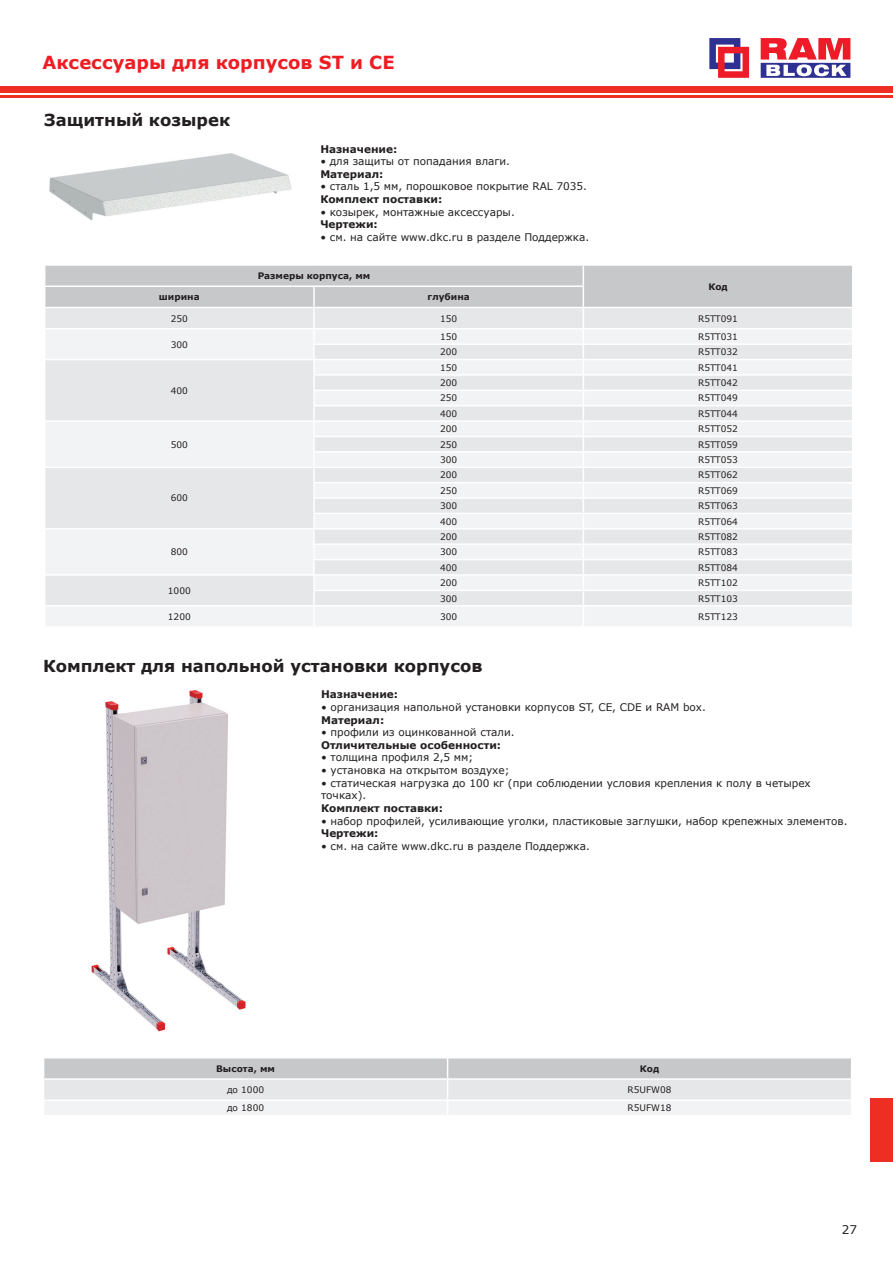
<style>
.page{position:relative;width:893px;height:1263px;background:#fff}
.page>*{position:absolute;margin:0;border:0;box-sizing:border-box;transform-origin:0 0}
.t1{font:700 18px "Verdana";color:#ee1d23}
.t2{font:700 16.5px "Verdana";color:#231f20}
.t3{font:12px "Verdana";color:#231f20}
.t4{font:10.5px/12.6px "Verdana";color:#231f20}
.t5{font:700 10.5px "Verdana";color:#231f20}
.Paragraph_table_body{font:9px "Verdana";color:#231f20}
.Paragraph_table_body-2{font:700 9px "Verdana";color:#231f20}
</style>
<div class="page">
<div style="left:0;top:87px;width:461px;height:6px;background:#ee2e22"></div>
<hr style="left:0;top:95px;width:461px;height:3px;background:#ee2e22">
<div style="left:461px;top:87px;width:432px;height:6px;background:#ee2e22"></div>
<hr style="left:461px;top:95px;width:432px;height:3px;background:#ee2e22">
<svg style="left:709px;top:38px;width:40px;height:40px"></svg>
<svg style="left:761px;top:38px;width:89px;height:40px"></svg>
<div style="left:871px;top:1098px;width:22px;height:64px;background:#ee2e22"></div>
<svg style="left:44px;top:1058px;width:807px;height:57px"></svg>
<img style="left:91px;top:689px;width:155px;height:343px">
<svg style="left:45px;top:265px;width:807px;height:361px"></svg>
<img style="left:49px;top:153px;width:243px;height:68px">
<p class="t1" style="left:43px;top:50px;width:354px">Аксессуары для корпусов ST и CE</p>
<p class="t2" style="left:44px;top:109px;width:188px">Защитный козырек</p>
<p class="t5" style="left:320px;top:141px;width:79px">Назначение:</p>
<p class="t4" style="left:320px;top:155px;width:191px">• для защиты от попадания влаги.</p>
<p class="t5" style="left:320px;top:166px;width:65px">Материал:</p>
<p class="t4" style="left:320px;top:180px;width:268px">• сталь 1,5 мм, порошковое покрытие RAL 7035.</p>
<p class="t5" style="left:320px;top:192px;width:123px">Комплект поставки:</p>
<p class="t4" style="left:320px;top:205px;width:196px">• козырек, монтажные аксессуары.</p>
<p class="t5" style="left:320px;top:217px;width:59px">Чертежи:</p>
<p class="t4" style="left:320px;top:231px;width:270px">• см. на сайте www.dkc.ru в разделе Поддержка.</p>
<p class="Paragraph_table_body-2" style="left:258px;top:269px;width:114px">Размеры корпуса, мм</p>
<p class="Paragraph_table_body-2" style="left:708px;top:280px;width:21px">Код</p>
<p class="Paragraph_table_body-2" style="left:159px;top:291px;width:42px">ширина</p>
<p class="Paragraph_table_body-2" style="left:428px;top:291px;width:44px">глубина</p>
<p class="Paragraph_table_body" style="left:171px;top:312px;width:19px">250</p>
<p class="Paragraph_table_body" style="left:440px;top:312px;width:19px">150</p>
<p class="Paragraph_table_body" style="left:698px;top:312px;width:41px">R5TT091</p>
<p class="Paragraph_table_body" style="left:171px;top:338px;width:19px">300</p>
<p class="Paragraph_table_body" style="left:440px;top:330px;width:19px">150</p>
<p class="Paragraph_table_body" style="left:698px;top:330px;width:41px">R5TT031</p>
<p class="Paragraph_table_body" style="left:440px;top:346px;width:19px">200</p>
<p class="Paragraph_table_body" style="left:698px;top:346px;width:41px">R5TT032</p>
<p class="Paragraph_table_body" style="left:171px;top:384px;width:19px">400</p>
<p class="Paragraph_table_body" style="left:171px;top:438px;width:19px">500</p>
<p class="Paragraph_table_body" style="left:171px;top:492px;width:19px">600</p>
<p class="Paragraph_table_body" style="left:171px;top:546px;width:19px">800</p>
<p class="Paragraph_table_body" style="left:168px;top:584px;width:24px">1000</p>
<p class="Paragraph_table_body" style="left:440px;top:361px;width:19px">150</p>
<p class="Paragraph_table_body" style="left:698px;top:361px;width:41px">R5TT041</p>
<p class="Paragraph_table_body" style="left:440px;top:377px;width:19px">200</p>
<p class="Paragraph_table_body" style="left:698px;top:377px;width:41px">R5TT042</p>
<p class="Paragraph_table_body" style="left:440px;top:392px;width:19px">250</p>
<p class="Paragraph_table_body" style="left:698px;top:392px;width:41px">R5TT049</p>
<p class="Paragraph_table_body" style="left:440px;top:407px;width:19px">400</p>
<p class="Paragraph_table_body" style="left:698px;top:407px;width:41px">R5TT044</p>
<p class="Paragraph_table_body" style="left:440px;top:423px;width:19px">200</p>
<p class="Paragraph_table_body" style="left:698px;top:423px;width:41px">R5TT052</p>
<p class="Paragraph_table_body" style="left:440px;top:438px;width:19px">250</p>
<p class="Paragraph_table_body" style="left:698px;top:438px;width:41px">R5TT059</p>
<p class="Paragraph_table_body" style="left:440px;top:454px;width:19px">300</p>
<p class="Paragraph_table_body" style="left:698px;top:454px;width:41px">R5TT053</p>
<p class="Paragraph_table_body" style="left:440px;top:469px;width:19px">200</p>
<p class="Paragraph_table_body" style="left:698px;top:469px;width:41px">R5TT062</p>
<p class="Paragraph_table_body" style="left:440px;top:484px;width:19px">250</p>
<p class="Paragraph_table_body" style="left:698px;top:484px;width:41px">R5TT069</p>
<p class="Paragraph_table_body" style="left:440px;top:500px;width:19px">300</p>
<p class="Paragraph_table_body" style="left:698px;top:500px;width:41px">R5TT063</p>
<p class="Paragraph_table_body" style="left:440px;top:515px;width:19px">400</p>
<p class="Paragraph_table_body" style="left:698px;top:515px;width:41px">R5TT064</p>
<p class="Paragraph_table_body" style="left:440px;top:530px;width:19px">200</p>
<p class="Paragraph_table_body" style="left:698px;top:530px;width:41px">R5TT082</p>
<p class="Paragraph_table_body" style="left:440px;top:546px;width:19px">300</p>
<p class="Paragraph_table_body" style="left:698px;top:546px;width:41px">R5TT083</p>
<p class="Paragraph_table_body" style="left:440px;top:561px;width:19px">400</p>
<p class="Paragraph_table_body" style="left:698px;top:561px;width:41px">R5TT084</p>
<p class="Paragraph_table_body" style="left:440px;top:577px;width:19px">200</p>
<p class="Paragraph_table_body" style="left:698px;top:577px;width:41px">R5TT102</p>
<p class="Paragraph_table_body" style="left:440px;top:592px;width:19px">300</p>
<p class="Paragraph_table_body" style="left:698px;top:592px;width:41px">R5TT103</p>
<p class="Paragraph_table_body" style="left:168px;top:610px;width:24px">1200</p>
<p class="Paragraph_table_body" style="left:440px;top:610px;width:19px">300</p>
<p class="Paragraph_table_body" style="left:698px;top:610px;width:41px">R5TT123</p>
<p class="t2" style="left:43px;top:655px;width:441px">Комплект для напольной установки корпусов</p>
<p class="t5" style="left:321px;top:687px;width:79px">Назначение:</p>
<p class="t4" style="left:321px;top:701px;width:386px">• организация напольной установки корпусов ST, CE, CDE и RAM box.</p>
<p class="t5" style="left:321px;top:712px;width:65px">Материал:</p>
<p class="t4" style="left:321px;top:726px;width:195px">• профили из оцинкованной стали.</p>
<p class="t5" style="left:321px;top:738px;width:182px">Отличительные особенности:</p>
<p class="t4" style="left:321px;top:751px;width:154px">• толщина профиля 2,5 мм;</p>
<p class="t4" style="left:321px;top:764px;width:190px">• установка на открытом воздухе;</p>
<p class="t4" style="left:321px;top:776px;width:491px">• статическая нагрузка до 100 кг (при соблюдении условия крепления к полу в четырех точках).</p>
<p class="t5" style="left:321px;top:801px;width:123px">Комплект поставки:</p>
<p class="t4" style="left:321px;top:814px;width:528px">• набор профилей, усиливающие уголки, пластиковые заглушки, набор крепежных элементов.</p>
<p class="t5" style="left:321px;top:826px;width:59px">Чертежи:</p>
<p class="t4" style="left:321px;top:839px;width:270px">• см. на сайте www.dkc.ru в разделе Поддержка.</p>
<p class="Paragraph_table_body-2" style="left:216px;top:1062px;width:60px">Высота, мм</p>
<p class="Paragraph_table_body-2" style="left:640px;top:1062px;width:21px">Код</p>
<p class="Paragraph_table_body" style="left:227px;top:1084px;width:39px">до 1000</p>
<p class="Paragraph_table_body" style="left:628px;top:1084px;width:46px">R5UFW08</p>
<p class="Paragraph_table_body" style="left:227px;top:1102px;width:39px">до 1800</p>
<p class="Paragraph_table_body" style="left:628px;top:1102px;width:46px">R5UFW18</p>
<p class="t3" style="left:842px;top:1221px;width:17px">27</p>
</div>
